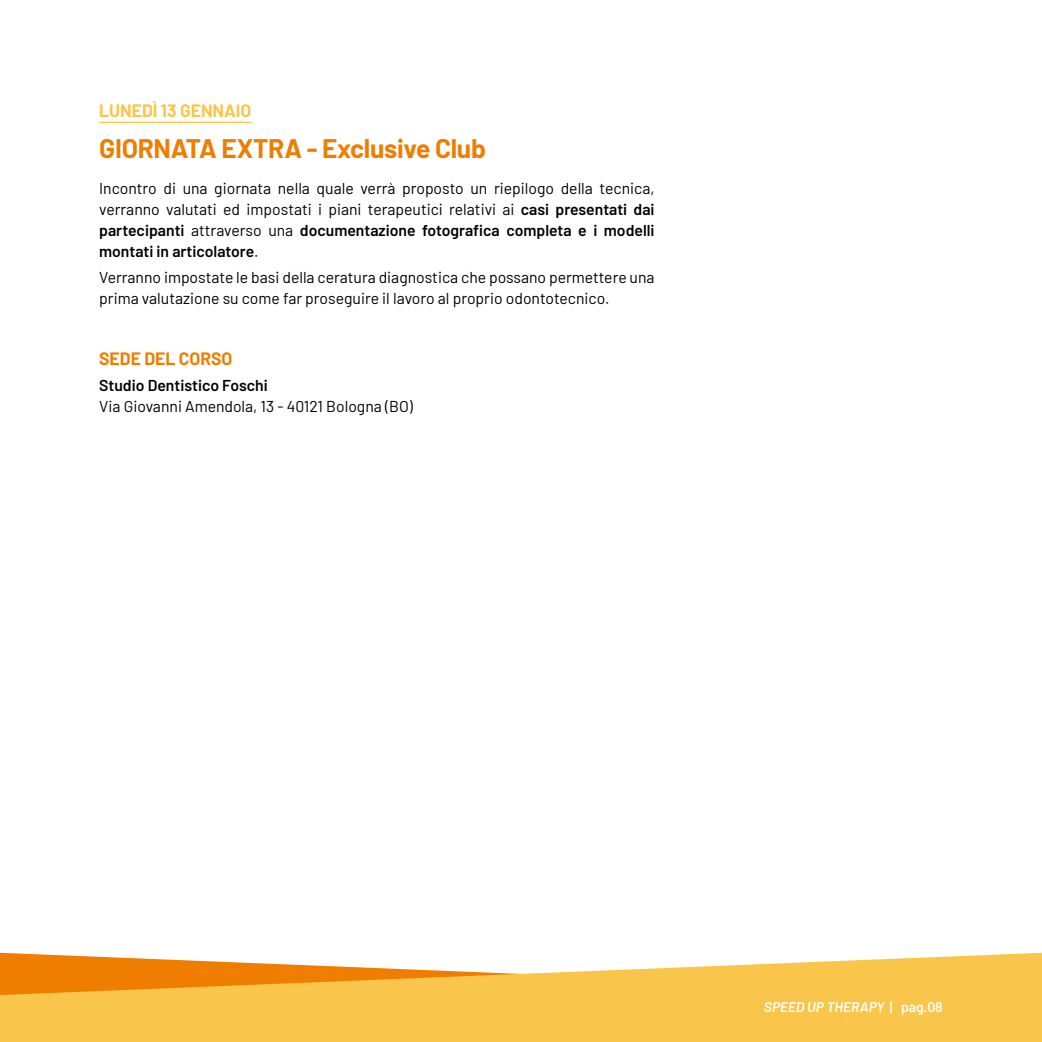
<style>
.page{position:relative;width:1042px;height:1042px;background:#fff}
.page>*{position:absolute;margin:0;border:0;box-sizing:border-box;transform-origin:0 0}
.Titolo{font:700 26.25px "Barlow";letter-spacing:-.01em;color:#ef7d00}
.Sottotitolo{font:700 17.5px "Barlow";color:#f9c54b}
.Sottotitolo-2{font:700 17.5px "Barlow";color:#ef7d00}
.Testo{font:15.75px/21px "Barlow";color:#000;text-align:justify}
.Testo-2{font:600 15.75px "Barlow";color:#000}
.t1{font:italic 600 14px "Barlow";color:#fff}
.s1{font-weight:600}
.s2{font-style:normal}
</style>
<div class="page">
<svg style="left:0;top:952px;width:1042px;height:90px;background:#f8c358"></svg>
<hr style="left:99px;top:122px;width:152px;height:1px;background:#f9c54b">
<p class="Sottotitolo" style="left:99px;top:97px;width:154px">LUNEDÌ 13 GENNAIO</p>
<p class="Titolo" style="left:99px;top:129px;width:388px">GIORNATA EXTRA - Exclusive Club</p>
<p class="Testo" style="left:99px;top:177px;width:557px">Incontro di una giornata nella quale verrà proposto un riepilogo della tecnica, verranno valutati ed impostati i piani terapeutici relativi ai <span class="s1">casi presentati dai partecipanti</span> attraverso una <span class="s1">documentazione fotografica completa e i modelli montati in articolatore</span>.</p>
<p class="Testo" style="left:99px;top:266px;width:557px">Verranno impostate le basi della ceratura diagnostica che possano permettere una prima valutazione su come far proseguire il lavoro al proprio odontotecnico.</p>
<p class="Sottotitolo-2" style="left:99px;top:346px;width:135px">SEDE DEL CORSO</p>
<p class="Testo-2" style="left:99px;top:374px;width:170px">Studio Dentistico Foschi</p>
<p class="Testo" style="left:99px;top:395px;width:315px">Via Giovanni Amendola, 13 - 40121 Bologna (BO)</p>
<p class="t1" style="left:764px;top:997px;width:180px">SPEED UP THERAPY <span class="s2">| pag.08</span></p>
</div>
